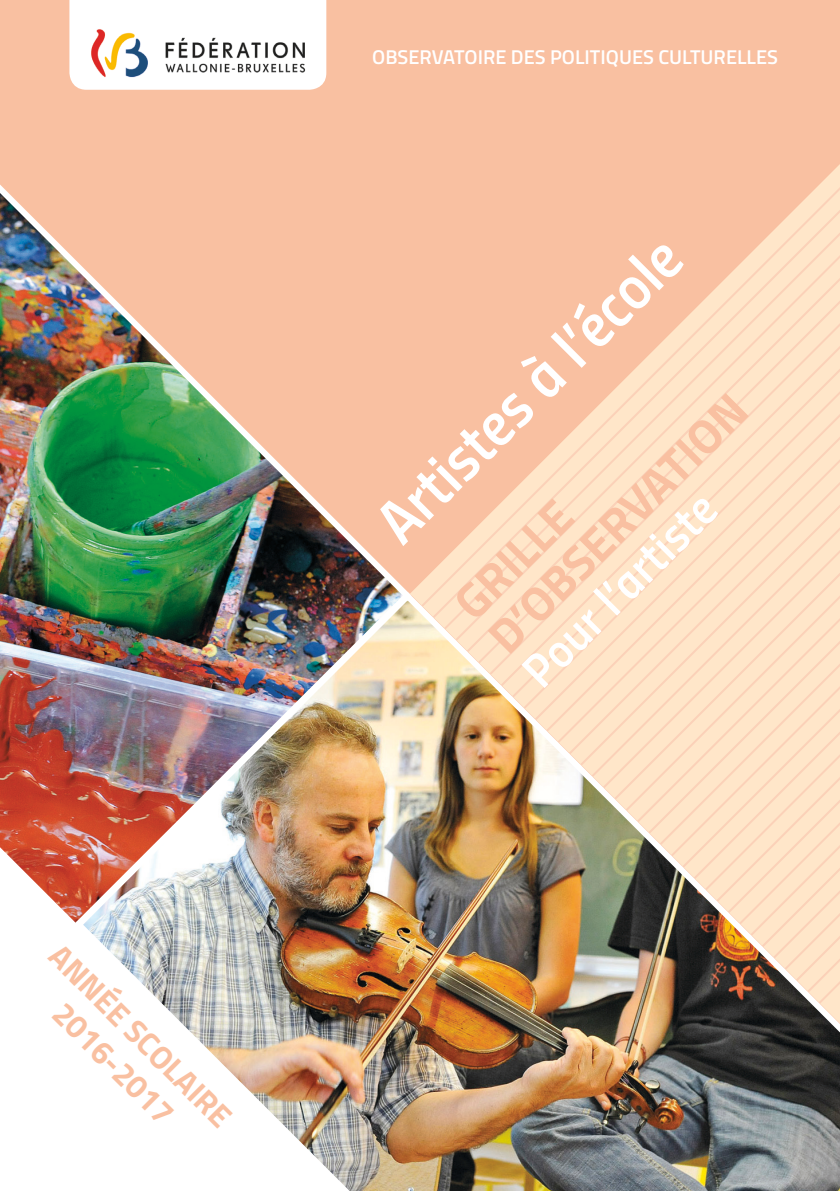
<style>
.page{position:relative;width:840px;height:1191px;background:#fff}
.page>*{position:absolute;margin:0;border:0;box-sizing:border-box;transform-origin:0 0}
.t1{font:62px "Titillium Semibold Upright";color:#fff}
.t2{font:700 48px/48px "Titillium";color:#f9c0a1}
.t3{font:48px "Titillium Semibold Upright";color:#fff}
.t4{font:700 32px/38.4px "Titillium";color:#f9c0a1;text-align:center}
.t5{font:600 20px "Titillium";color:#fff}
</style>
<div class="page">
<div style="left:0;top:0;width:839px;height:1191px;background:#f9c0a1"></div>
<svg style="left:419px;top:183px;width:420px;height:404px"></svg>
<div style="left:69px;top:0;width:257px;height:90px;background:#fff"></div>
<img style="left:79px;top:24px;width:237px;height:53px">
<img style="left:0;top:184px;width:403px;height:663px">
<img style="left:70px;top:587px;width:769px;height:604px">
<img style="left:0;top:847px;width:344px;height:344px">
<h3 class="t4" style="left:69px;top:935px;width:244px;rotate:45deg">ANNÉE SCOLAIRE<br>2016-2017</h3>
<p class="t5" style="left:372px;top:42px;width:407px">OBSERVATOIRE DES POLITIQUES CULTURELLES</p>
<h1 class="t1" style="left:353px;top:498px;width:403px;rotate:-45deg">Artistes à l’école</h1>
<h2 class="t2" style="left:443px;top:592px;width:345px;rotate:-45deg">GRILLE<br>D’OBSERVATION</h2>
<h2 class="t3" style="left:504px;top:652px;width:253px;rotate:-45deg">Pour l’artiste</h2>
</div>
